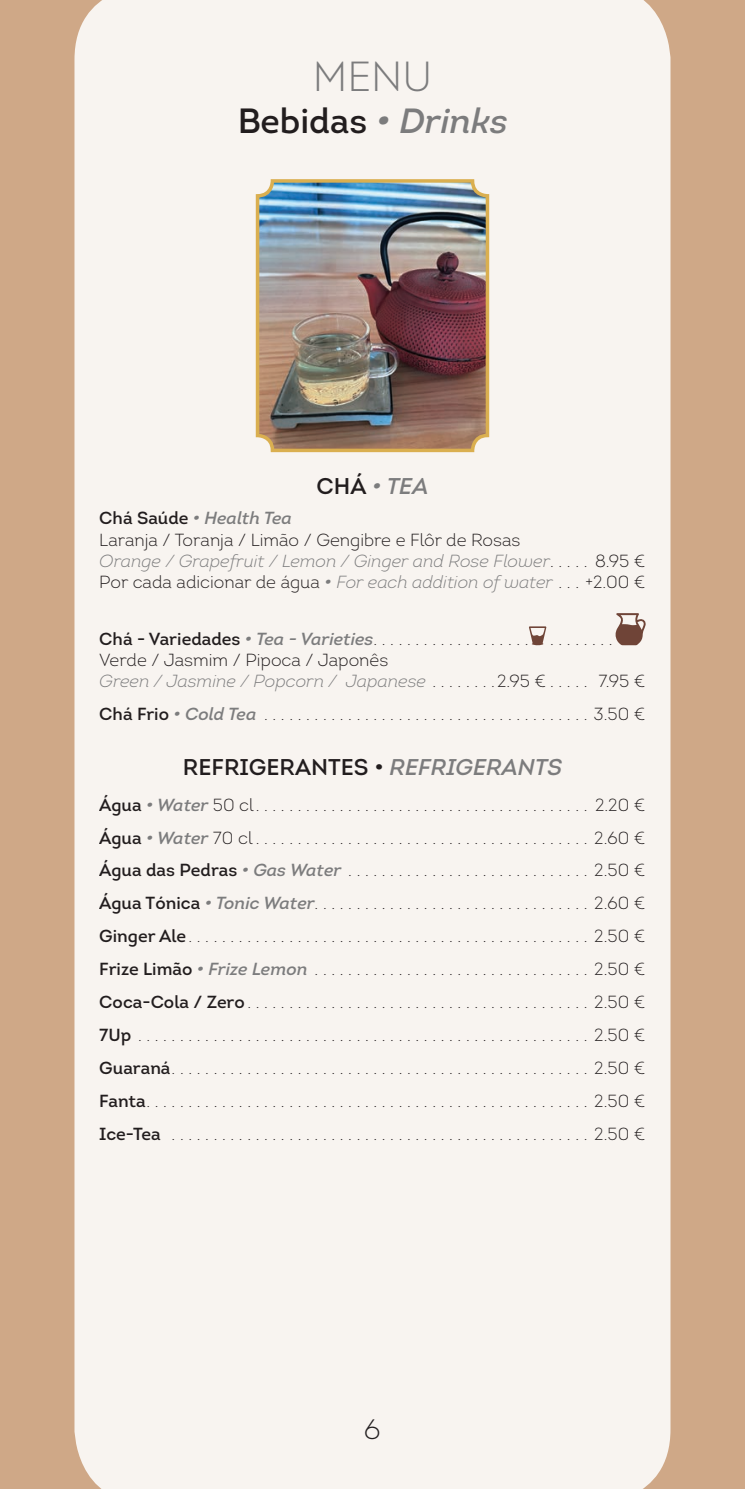
<style>
.page{position:relative;width:745px;height:1489px;background:#fff}
.page>*{position:absolute;margin:0;border:0;box-sizing:border-box;transform-origin:0 0}
.t1{font:300 42px "Intro";color:#808285}
.t2{font:500 35px "Intro";color:#231f20}
.t3{font:300 28px "Intro";color:#231f20}
.t4{font:500 22.75px "Intro";color:#231f20}
.t5{font:italic 500 22.75px "Intro";color:#808285}
.t6{font:300 17.5px/32.9px "Intro";color:#231f20}
.s1{font-style:italic;color:#808285}
.s2{font-style:normal;color:#231f20}
.s3{font-weight:500}
.s4{font-weight:500;font-style:italic;color:#808285}
</style>
<div class="page">
<div style="left:0;top:0;width:744px;height:1488px;background:#cfa887"></div>
<div style="left:74px;top:0;width:596px;height:1488px;background:#f8f4f0"></div>
<svg style="left:528px;top:626px;width:18px;height:19px"></svg>
<svg style="left:614px;top:613px;width:32px;height:32px"></svg>
<img style="left:257px;top:181px;width:230px;height:269px">
<div style="left:255px;top:179px;width:234px;height:273px;border:4px solid #daaf50;border-radius:15px"></div>
<h1 class="t1" style="left:312px;top:50px;width:121px">MENU</h1>
<h2 class="t2" style="left:237px;top:99px;width:272px">Bebidas <span class="s1">• Drinks</span></h2>
<h3 class="t5" style="left:316px;top:471px;width:113px"><span class="s2">CHÁ</span> • TEA</h3>
<p class="t6" style="left:99px;top:508px;width:547px;line-height:21px"><span class="s3">Chá Saúde</span> <span class="s4">• Health Tea<br></span>Laranja / Toranja / Limão / Gengibre e Flôr de Rosas<br><span class="s1">Orange / Grapefruit / Lemon / Ginger and Rose Flower</span> . . . . . 8.95 € Por cada adicionar de água <span class="s4">•</span> <span class="s1">For each addition of water</span> . . . +2.00 €</p>
<p class="t6" style="left:99px;top:622px;width:422px"><span class="s3">Chá - Variedades</span> <span class="s4">• Tea - Varieties</span> . . . . . . . . . . . . . . . . . .</p>
<p class="t6" style="left:549px;top:622px;width:56px">. . . . . . .</p>
<p class="t6" style="left:99px;top:649px;width:547px;line-height:21px">Verde / Jasmim / Pipoca / Japonês<br><span class="s1">Green / Jasmine / Popcorn / Japanese</span> . . . . . . . 2.95 € . . . . . 7.95 €</p>
<p class="t6" style="left:99px;top:697px;width:547px"><span class="s3">Chá Frio</span> <span class="s4">• Cold Tea</span> . . . . . . . . . . . . . . . . . . . . . . . . . . . . . . . . . . . . . . . 3.50 €</p>
<h3 class="t4" style="left:183px;top:752px;width:380px">REFRIGERANTES • <span class="s1">REFRIGERANTS</span></h3>
<p class="t6" style="left:99px;top:788px;width:547px;text-align:justify"><span class="s3">Água</span> <span class="s4">• Water</span> 50 cl . . . . . . . . . . . . . . . . . . . . . . . . . . . . . . . . . . . . . . . . 2.20 € <span class="s3">Água</span> <span class="s4">• Water</span> 70 cl . . . . . . . . . . . . . . . . . . . . . . . . . . . . . . . . . . . . . . . . 2.60 € <span class="s3">Água das Pedras</span> <span class="s4">• Gas Water</span> . . . . . . . . . . . . . . . . . . . . . . . . . . . . . 2.50 € <span class="s3">Água Tónica</span> <span class="s4">• Tonic Water</span> . . . . . . . . . . . . . . . . . . . . . . . . . . . . . . . . . 2.60 € <span class="s3">Ginger Ale</span> . . . . . . . . . . . . . . . . . . . . . . . . . . . . . . . . . . . . . . . . . . . . . . . . 2.50 € <span class="s3">Frize Limão</span> <span class="s4">• Frize Lemon</span> . . . . . . . . . . . . . . . . . . . . . . . . . . . . . . . . . 2.50 € <span class="s3">Coca-Cola / Zero</span> . . . . . . . . . . . . . . . . . . . . . . . . . . . . . . . . . . . . . . . . . 2.50 € <span class="s3">7Up</span> . . . . . . . . . . . . . . . . . . . . . . . . . . . . . . . . . . . . . . . . . . . . . . . . . . . . . . 2.50 € <span class="s3">Guaraná</span> . . . . . . . . . . . . . . . . . . . . . . . . . . . . . . . . . . . . . . . . . . . . . . . . . . 2.50 € <span class="s3">Fanta</span> . . . . . . . . . . . . . . . . . . . . . . . . . . . . . . . . . . . . . . . . . . . . . . . . . . . . 2.50 € <span class="s3">Ice-Tea</span> . . . . . . . . . . . . . . . . . . . . . . . . . . . . . . . . . . . . . . . . . . . . . . . . . . 2.50 €</p>
<h3 class="t3" style="left:364px;top:1411px;width:18px">6</h3>
</div>
